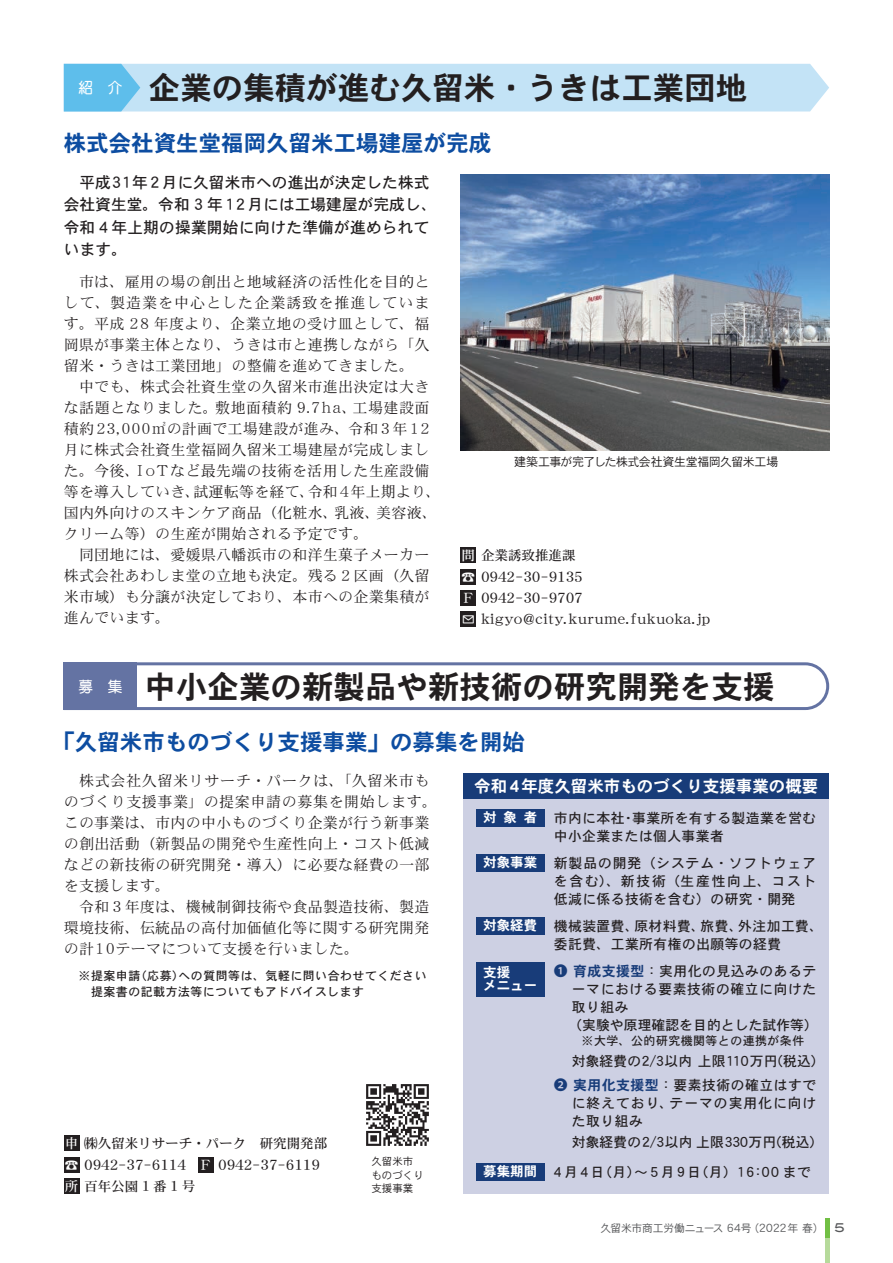
<style>
.page{position:relative;width:893px;height:1263px;background:#fff}
.page>*{position:absolute;margin:0;border:0;box-sizing:border-box;transform-origin:0 0}
.t1{font:31.5px "DFHS Gothic W7 WINP RKSJ H";color:#231f20}
.t2{font:22.5px "DFHS Gothic W7 WINP RKSJ H";color:#0d4da1}
.t3{font:16.5px "DFHS Gothic W7 WINP RKSJ H";color:#fff}
.t4{font:15.75px/22.5px "DFHS Gothic W5 WINP RKSJ H";color:#231f20}
.t5{font:15px/21px "DFHS Mincho W3 WINP RKSJ H";letter-spacing:.015em;color:#231f20}
.t6{font:13.8px/18px "DFHS Gothic W5 WINP RKSJ H";letter-spacing:.025em;color:#231f20}
.t7{font:13.8px/21.3px "DFHS Mincho W5 WINP RKSJ H";letter-spacing:.05em;color:#231f20}
.t8{font:13.8px/30px "DFHS Gothic W5 WINP RKSJ H";color:#231f20}
.t9{font:13.8px "DFHS Mincho W5 WINP RKSJ H";color:#231f20}
.t10{font:13.8px/18px "DFHS Gothic W5 WINP RKSJ H";letter-spacing:.065em;color:#231f20}
.t11{font:13.5px "DFHS Mincho W5 WINP RKSJ H";color:#231f20}
.t12{font:13.5px/13.5px "DFHS Gothic W7 WINP RKSJ H";color:#fff}
.t13{font:13.5px "DFHS Mincho W5 WINP RKSJ H";letter-spacing:.25em;color:#231f20}
.t14{font:12px/16.5px "DFHS Gothic W5 WINP RKSJ H";letter-spacing:.035em;color:#231f20}
.t15{font:12px "DFHS Gothic W3 WINP RKSJ H";letter-spacing:-.04em;color:#231f20}
.t16{font:10.8px "DFHS Gothic W3 WINP RKSJ H";letter-spacing:-.04em;color:#57585a}
.t17{font:10.5px/13.5px "DFHS Gothic W3 WINP RKSJ H";color:#231f20}
.s1{color:#fff}
.s2{font-family:"Koz Go Pr 6 N";font-size:13.5px;color:#fff}
.s3{font-family:"Koz Go Pr 6 N";color:#183c79}
.s4{font-family:"DFHS Gothic W7 WINP RKSJ H";color:#183c79}
.s5{font-size:11.4px}
.s6{font-family:"Blair Md ITCTT Medium";font-size:12px}
</style>
<div class="page">
<div style="left:463px;top:798px;width:366px;height:396px;background:#cdd0e3"></div>
<hr style="left:825px;top:1237px;width:4px;height:26px;background:#b6da9b">
<hr style="left:825px;top:1218px;width:4px;height:19px;background:#71bf44">
<svg style="left:137px;top:662px;width:692px;height:48px"></svg>
<div style="left:64px;top:662px;width:73px;height:48px;background:#6473a3"></div>
<div style="left:64px;top:1135px;width:16px;height:16px;background:#231f20"></div>
<div style="left:64px;top:1178px;width:16px;height:16px;background:#231f20"></div>
<div style="left:64px;top:1157px;width:16px;height:15px;background:#231f20"></div>
<div style="left:198px;top:1157px;width:16px;height:15px;background:#231f20"></div>
<div style="left:463px;top:773px;width:366px;height:25px;background:#183c79"></div>
<div style="left:476px;top:854px;width:68px;height:17px;background:#183c79"></div>
<div style="left:476px;top:917px;width:68px;height:17px;background:#183c79"></div>
<div style="left:476px;top:962px;width:68px;height:34px;background:#183c79"></div>
<div style="left:476px;top:1163px;width:68px;height:17px;background:#183c79"></div>
<div style="left:476px;top:809px;width:68px;height:17px;background:#183c79"></div>
<svg style="left:64px;top:64px;width:765px;height:48px;background:#bae0f5"></svg>
<div style="left:460px;top:547px;width:16px;height:16px;background:#231f20"></div>
<div style="left:460px;top:569px;width:16px;height:16px;background:#231f20"></div>
<div style="left:460px;top:590px;width:16px;height:16px;background:#231f20"></div>
<div style="left:460px;top:611px;width:16px;height:16px;background:#231f20"></div>
<img style="left:460px;top:174px;width:369px;height:277px">
<img style="left:366px;top:1084px;width:63px;height:62px">
<h1 class="t1" style="left:79px;top:72px;width:670px"><sup>紹　介</sup> 企業の集積が進む久留米・うきは工業団地</h1>
<h2 class="t2" style="left:64px;top:132px;width:429px">株式会社資生堂福岡久留米工場建屋が完成</h2>
<p class="t4" style="left:64px;top:171px;width:375px">　平成31年 2 月に久留米市への進出が決定した株式会社資生堂。令和 3 年 12 月には工場建屋が完成し、令和 4 年上期の操業開始に向けた準備が進められています。</p>
<p class="t5" style="left:64px;top:271px;width:378px">　市は、雇用の場の創出と地域経済の活性化を目的として、製造業を中心とした企業誘致を推進しています。平成 28 年度より、企業立地の受け皿として、福岡県が事業主体となり、うきは市と連携しながら「久留米・うきは工業団地」の整備を進めてきました。<br>　中でも、株式会社資生堂の久留米市進出決定は大きな話題となりました。敷地面積約 9.7ha、工場建設面積約 23, 000㎡の計画で工場建設が進み、令和 3 年 12月に株式会社資生堂福岡久留米工場建屋が完成しました。今後、ＩoＴなど最先端の技術を活用した生産設備等を導入していき、試運転等を経て、令和4年上期より、国内外向けのスキンケア商品（化粧水、乳液、美容液、クリーム等）の生産が開始される予定です。<br>　同団地には、愛媛県八幡浜市の和洋生菓子メーカー株式会社あわしま堂の立地も決定。残る 2 区画（久留米市域）も分譲が決定しており、本市への企業集積が進んでいます。</p>
<p class="t15" style="left:514px;top:456px;width:266px">建築工事が完了した株式会社資生堂福岡久留米工場</p>
<p class="t11" style="left:462px;top:549px;width:115px"><span class="s1">問</span>企業誘致推進課</p>
<p class="t7" style="left:461px;top:566px;width:250px"><span class="s2">☎</span> 0942－30－9135<br><span class="s1">Ｆ</span> 0942－30－9707<br><span class="s1">✉</span> kigyo@city.kurume.fukuoka.jp</p>
<h1 class="t1" style="left:79px;top:670px;width:697px"><sup>募　集</sup> 中小企業の新製品や新技術の研究開発を支援</h1>
<h2 class="t2" style="left:52px;top:730px;width:474px">「久留米市ものづくり支援事業」の募集を開始</h2>
<p class="t5" style="left:64px;top:770px;width:375px">　株式会社久留米リサーチ・パークは、「久留米市ものづくり支援事業」の提案申請の募集を開始します。この事業は、市内の中小ものづくり企業が行う新事業の創出活動（新製品の開発や生産性向上・コスト低減などの新技術の研究開発・導入）に必要な経費の一部を支援します。<br>　令和 3 年度は、機械制御技術や食品製造技術、製造環境技術、伝統品の高付加価値化等に関する研究開発の計10テーマについて支援を行いました。</p>
<p class="t14" style="left:79px;top:967px;width:350px">※提案申請（応募）への質問等は、気軽に問い合わせてください　提案書の記載方法等についてもアドバイスします</p>
<p class="t11" style="left:65px;top:1137px;width:264px"><span class="s1">申</span>㈱久留米リサーチ・パーク　研究開発部</p>
<p class="t13" style="left:65px;top:1179px;width:132px"><span class="s1">所</span>百年公園1番1号</p>
<p class="t9" style="left:65px;top:1158px;width:257px"><span class="s2">☎</span> 0942－37－6114 <span class="s1">Ｆ</span> 0942－37－6119</p>
<p class="t17" style="left:371px;top:1155px;width:54px">久留米市ものづくり支援事業</p>
<p class="t3" style="left:474px;top:777px;width:346px">令和4年度久留米市ものづくり支援事業の概要</p>
<p class="t12" style="left:483px;top:811px;width:55px">対象者</p>
<p class="t12" style="left:483px;top:856px;width:55px">対象事業</p>
<p class="t6" style="left:554px;top:809px;width:264px">市内に本社・事業所を有する製造業を営む中小企業または個人事業者</p>
<p class="t6" style="left:554px;top:854px;width:264px;text-align:justify">新製品の開発（システム・ソフトウェアを含む）、新技術（生産性向上、コスト低減に係る技術を含む）の研究・開発</p>
<p class="t6" style="left:554px;top:917px;width:271px">機械装置費、原材料費、旅費、外注加工費、委託費、工業所有権の出願等の経費</p>
<p class="t6" style="left:568px;top:962px;width:251px;text-indent:-14px"><span class="s3">❶</span> <span class="s4">育成支援型</span>：実用化の見込みのあるテーマにおける要素技術の確立に向けた取り組み<br>（実験や原理確認を目的とした試作等）</p>
<p class="t14" style="left:582px;top:1032px;width:224px">※大学、公的研究機関等との連携が条件</p>
<p class="t6" style="left:554px;top:1049px;width:272px;line-height:24px;text-indent:18px">対象経費の2/3以内上限110万円（税込）<br><span class="s3">❷</span> <span class="s4">実用化支援型</span>：要素技術の確立はすで</p>
<p class="t10" style="left:572px;top:1094px;width:246px">に終えており、テーマの実用化に向けた取り組み</p>
<p class="t8" style="left:554px;top:1127px;width:271px;text-indent:18px">対象経費の2/3以内上限330万円（税込）<br>4 月 4 日（月）～ 5 月 9 日（月）16：00 まで</p>
<p class="t12" style="left:483px;top:919px;width:55px">対象経費</p>
<p class="t12" style="left:483px;top:965px;width:55px">支援　　メニュー</p>
<p class="t12" style="left:483px;top:1165px;width:55px">募集期間</p>
<p class="t16" style="left:600px;top:1222px;width:246px">久留米市商工労働ニュース <span class="s5">64</span>号（<span class="s5">2022</span>年春） <span class="s6">5</span></p>
</div>
